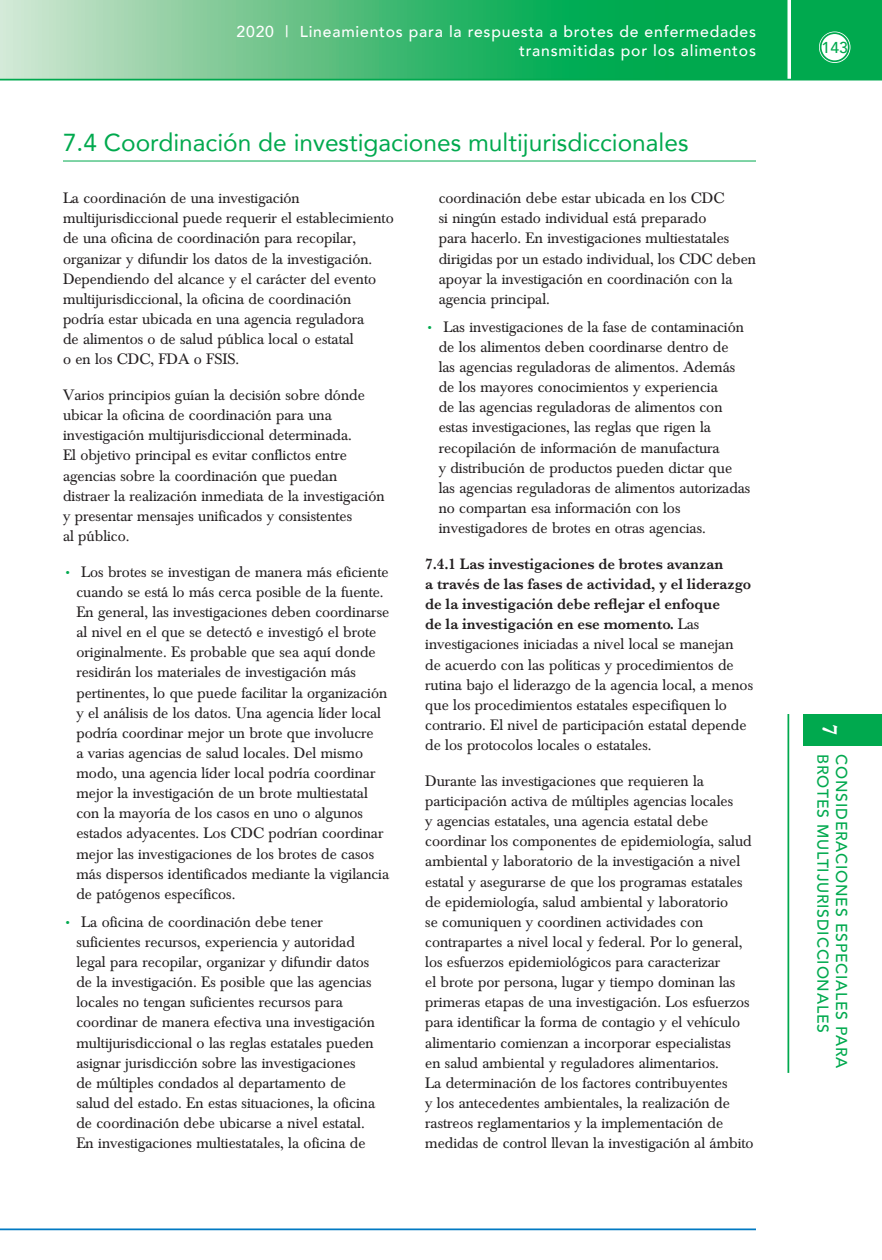
<style>
.page{position:relative;width:882px;height:1260px;background:#fff}
.page>*{position:absolute;margin:0;border:0;box-sizing:border-box;transform-origin:0 0}
.Top_Level_Header_Gre{font:24.5px "Avenir";color:#00a94e}
.t1{font:700 21px "Baskerville";color:#fff}
.Body_Copy{font:15.75px/20.1px "Baskerville";color:#231f20}
._0625_Bullet_Return{font:15.75px/20.1px "Baskerville";color:#231f20}
.t2{font:500 15.75px/18.9px "Avenir";letter-spacing:.05em;color:#fff;text-align:right}
.t3{font:500 15.75px "Avenir";letter-spacing:.05em;color:#00a94e}
.s1{color:#00a94e}
.s2{font-weight:600}
</style>
<div class="page">
<svg style="left:0;top:0;width:882px;height:79px;background:#45bb77"></svg>
<hr style="left:788px;top:0;width:3px;height:85px;background:#fff">
<hr style="left:0;top:79px;width:882px;height:1px;background:#00a94e">
<div style="left:819px;top:32px;width:31px;height:31px;border:5px solid #fff;border-radius:50%"></div>
<div style="left:821px;top:33px;width:28px;height:28px;background:#fff;border-radius:50%"></div>
<div style="left:820px;top:32px;width:30px;height:30px;border:2px solid #00a94e;border-radius:50%"></div>
<hr style="left:0;top:1228px;width:756px;height:2px;background:#0079c2">
<hr style="left:788px;top:714px;width:1px;height:359px;background:#00a94e">
<div style="left:803px;top:714px;width:79px;height:32px;background:#00a94e"></div>
<hr style="left:63px;top:161px;width:693px;height:1px;background:#00a94e">
<p class="t2" style="left:237px;top:21px;width:521px">2020 | Lineamientos para la respuesta a brotes de enfermedades transmitidas por los alimentos</p>
<p class="Top_Level_Header_Gre" style="left:63px;top:122px;width:627px">7.4 Coordinación de investigaciones multijurisdiccionales</p>
<p class="Body_Copy" style="left:63px;top:188px;width:332px">La coordinación de una investigación multijurisdiccional puede requerir el establecimiento de una oficina de coordinación para recopilar, organizar y difundir los datos de la investigación.<br>Dependiendo del alcance y el carácter del evento multijurisdiccional, la oficina de coordinación podría estar ubicada en una agencia reguladora<br>de alimentos o de salud pública local o estatal<br>o en los CDC, FDA o FSIS.</p>
<p class="Body_Copy" style="left:63px;top:385px;width:323px">Varios principios guían la decisión sobre dónde ubicar la oficina de coordinación para una investigación multijurisdiccional determinada.<br>El objetivo principal es evitar conflictos entre agencias sobre la coordinación que puedan distraer la realización inmediata de la investigación y presentar mensajes unificados y consistentes<br>al público.</p>
<p class="_0625_Bullet_Return" style="left:76px;top:562px;width:314px;text-indent:-13px"><span class="s1">•</span> Los brotes se investigan de manera más eficiente cuando se está lo más cerca posible de la fuente.<br>En general, las investigaciones deben coordinarse al nivel en el que se detectó e investigó el brote originalmente. Es probable que sea aquí donde residirán los materiales de investigación más pertinentes, lo que puede facilitar la organización y el análisis de los datos. Una agencia líder local podría coordinar mejor un brote que involucre<br>a varias agencias de salud locales. Del mismo modo, una agencia líder local podría coordinar mejor la investigación de un brote multiestatal con la mayoría de los casos en uno o algunos estados adyacentes. Los CDC podrían coordinar mejor las investigaciones de los brotes de casos más dispersos identificados mediante la vigilancia de patógenos específicos.</p>
<p class="_0625_Bullet_Return" style="left:76px;top:912px;width:300px;text-indent:-13px"><span class="s1">•</span> La oficina de coordinación debe tener suficientes recursos, experiencia y autoridad legal para recopilar, organizar y difundir datos de la investigación. Es posible que las agencias locales no tengan suficientes recursos para coordinar de manera efectiva una investigación multijurisdiccional o las reglas estatales pueden asignar jurisdicción sobre las investigaciones de múltiples condados al departamento de salud del estado. En estas situaciones, la oficina de coordinación debe ubicarse a nivel estatal.<br>En investigaciones multiestatales, la oficina de</p>
<p class="_0625_Bullet_Return" style="left:439px;top:188px;width:319px">coordinación debe estar ubicada en los CDC<br>si ningún estado individual está preparado<br>para hacerlo. En investigaciones multiestatales dirigidas por un estado individual, los CDC deben apoyar la investigación en coordinación con la agencia principal.</p>
<p class="Body_Copy" style="left:439px;top:317px;width:313px;text-indent:-13px"><span class="s1">•</span> Las investigaciones de la fase de contaminación de los alimentos deben coordinarse dentro de<br>las agencias reguladoras de alimentos. Además de los mayores conocimientos y experiencia<br>de las agencias reguladoras de alimentos con estas investigaciones, las reglas que rigen la recopilación de información de manufactura<br>y distribución de productos pueden dictar que las agencias reguladoras de alimentos autorizadas no compartan esa información con los investigadores de brotes en otras agencias.</p>
<p class="Body_Copy" style="left:425px;top:554px;width:329px"><span class="s2">7.4.1 Las investigaciones de brotes avanzan<br>a través de las fases de actividad, y el liderazgo de la investigación debe reflejar el enfoque<br>de la investigación en ese momento.</span> Las investigaciones iniciadas a nivel local se manejan<br>de acuerdo con las políticas y procedimientos de rutina bajo el liderazgo de la agencia local, a menos que los procedimientos estatales especifiquen lo contrario. El nivel de participación estatal depende de los protocolos locales o estatales.</p>
<p class="Body_Copy" style="left:425px;top:771px;width:330px">Durante las investigaciones que requieren la participación activa de múltiples agencias locales<br>y agencias estatales, una agencia estatal debe coordinar los componentes de epidemiología, salud ambiental y laboratorio de la investigación a nivel estatal y asegurarse de que los programas estatales de epidemiología, salud ambiental y laboratorio<br>se comuniquen y coordinen actividades con contrapartes a nivel local y federal. Por lo general, los esfuerzos epidemiológicos para caracterizar<br>el brote por persona, lugar y tiempo dominan las primeras etapas de una investigación. Los esfuerzos para identificar la forma de contagio y el vehículo alimentario comienzan a incorporar especialistas<br>en salud ambiental y reguladores alimentarios.<br>La determinación de los factores contribuyentes<br>y los antecedentes ambientales, la realización de rastreos reglamentarios y la implementación de medidas de control llevan la investigación al ámbito</p>
<p class="t3" style="left:822px;top:34px;width:28px">143</p>
<h2 class="t1" style="left:844px;top:724px;width:13px;rotate:90deg">7</h2>
<p class="t3" style="left:837px;top:754px;width:280px;rotate:90deg">BROTES MULTIJURISDICCIONALES</p>
<p class="t3" style="left:855px;top:754px;width:316px;rotate:90deg">CONSIDERACIONES ESPECIALES PARA</p>
</div>
